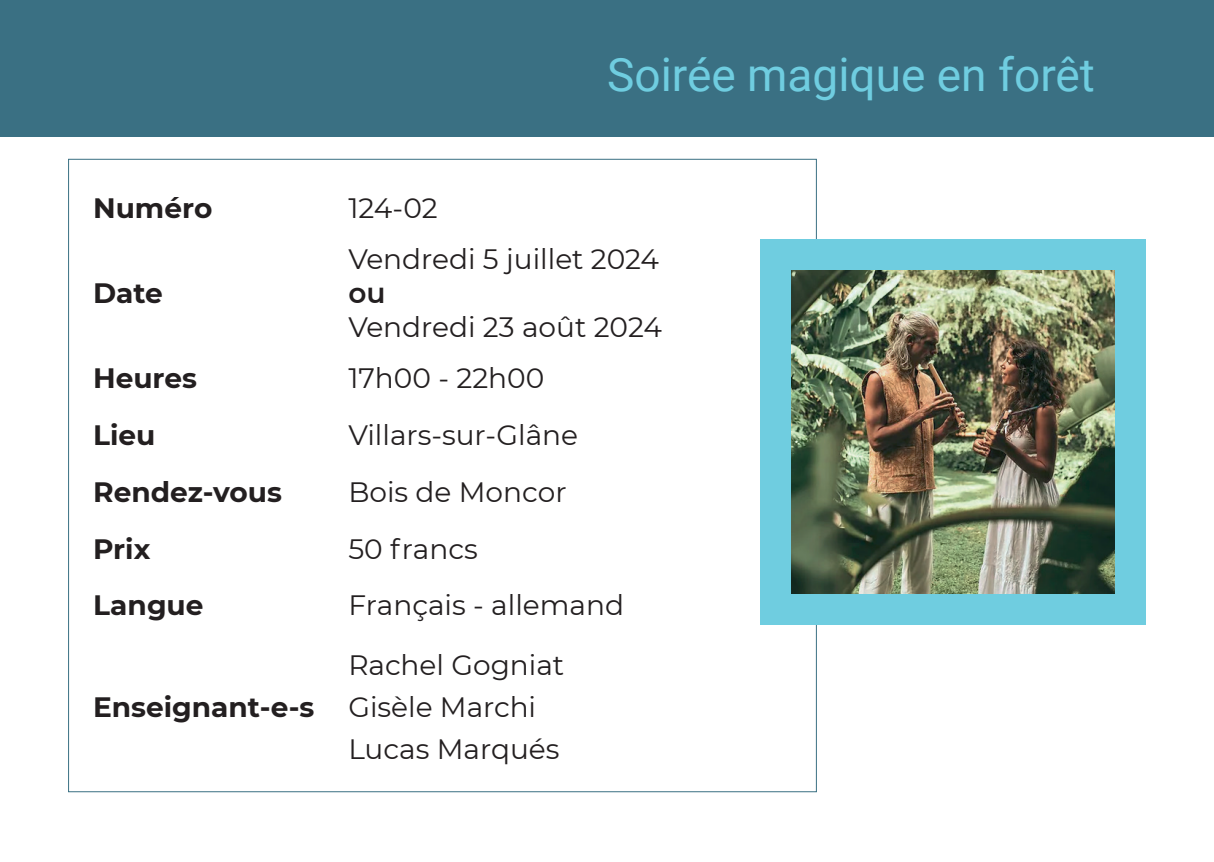
<style>
.page{position:relative;width:1214px;height:862px;background:#fff}
.page>*{position:absolute;margin:0;border:0;box-sizing:border-box;transform-origin:0 0}
.t1{font:46px "Roboto";color:#6fcde0}
.t2{font:28px/42px "Montserrat";color:#231f20}
.t3{font:700 28px "Montserrat";color:#231f20}
.t4{font:600 28px "Montserrat";color:#231f20}
</style>
<div class="page">
<div style="left:0;top:0;width:1213px;height:136px;background:#3a7083"></div>
<svg style="left:68px;top:158px;width:749px;height:634px"></svg>
<div style="left:760px;top:239px;width:385px;height:386px;background:#6fcde0"></div>
<img style="left:791px;top:271px;width:323px;height:323px">
<p class="t3" style="left:93px;top:188px;width:121px">Numéro</p>
<p class="t2" style="left:348px;top:186px;width:91px">124-02</p>
<h1 class="t1" style="left:607px;top:43px;width:489px">Soirée magique en forêt</h1>
<p class="t3" style="left:93px;top:273px;width:71px">Date</p>
<p class="t2" style="left:348px;top:237px;width:312px">Vendredi 5 juillet 2024</p>
<p class="t4" style="left:348px;top:273px;width:39px">ou</p>
<p class="t2" style="left:348px;top:305px;width:315px">Vendredi 23 août 2024</p>
<p class="t3" style="left:93px;top:358px;width:105px">Heures</p>
<p class="t2" style="left:348px;top:356px;width:197px">17h00 - 22h00</p>
<p class="t3" style="left:93px;top:415px;width:64px">Lieu</p>
<p class="t2" style="left:348px;top:413px;width:231px">Villars-sur-Glâne</p>
<p class="t3" style="left:93px;top:472px;width:190px">Rendez-vous</p>
<p class="t2" style="left:348px;top:470px;width:220px">Bois de Moncor</p>
<p class="t3" style="left:93px;top:528px;width:59px">Prix</p>
<p class="t2" style="left:348px;top:526px;width:131px">50 francs</p>
<p class="t3" style="left:93px;top:585px;width:112px">Langue</p>
<p class="t2" style="left:348px;top:583px;width:277px">Français - allemand</p>
<p class="t3" style="left:93px;top:687px;width:223px">Enseignant-e-s</p>
<p class="t2" style="left:348px;top:643px;width:217px">Rachel Gogniat<br>Gisèle Marchi<br>Lucas Marqués</p>
</div>
